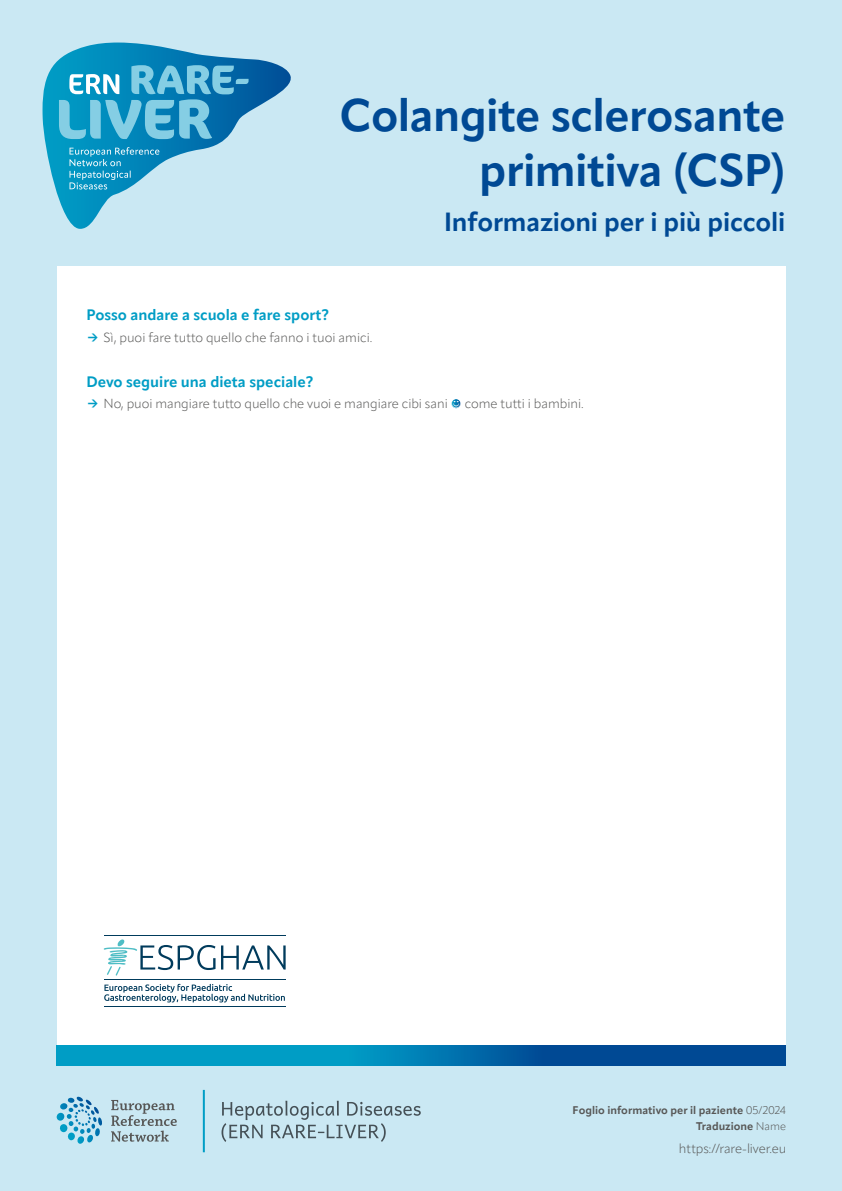
<style>
.page{position:relative;width:842px;height:1191px;background:#cae8f3}
.page>*{position:absolute;margin:0;border:0;box-sizing:border-box;transform-origin:0 0}
.t1{font:700 45px/54px "Apparat";letter-spacing:-.015em;color:#004994;text-align:right}
.t2{font:700 26px "Apparat";letter-spacing:-.005em;color:#004994}
.t3{font:700 15px "Apparat";color:#009dc5}
.t4{font:300 13px "Apparat";letter-spacing:-.005em;color:#575756}
.t5{font:700 11px/16px "Apparat";color:#575756;text-align:right}
.s1{font-weight:700;color:#009dc5}
.s2{font-weight:300}
</style>
<div class="page">
<div style="left:57px;top:266px;width:728px;height:793px;background:#fff"></div>
<svg style="left:57px;top:1046px;width:728px;height:19px;background:#0076ae"></svg>
<svg style="left:43px;top:43px;width:248px;height:186px"></svg>
<svg style="left:59px;top:65px;width:190px;height:74px;background:#40a3ca"></svg>
<svg style="left:70px;top:147px;width:89px;height:42px;background:#34a3ca"></svg>
<img style="left:221px;top:1106px;width:200px;height:30px">
<img style="left:222px;top:1100px;width:141px;height:15px">
<img style="left:222px;top:1123px;width:164px;height:19px">
<svg style="left:111px;top:1100px;width:66px;height:41px"></svg>
<svg style="left:57px;top:1096px;width:45px;height:48px"></svg>
<hr style="left:203px;top:1089px;width:2px;height:63px;background:#009dc5">
<hr style="left:104px;top:979px;width:182px;height:1px;background:#003b5c">
<hr style="left:104px;top:935px;width:182px;height:1px;background:#003b5c">
<svg style="left:103px;top:939px;width:183px;height:36px"></svg>
<hr style="left:104px;top:1006px;width:182px;height:1px;background:#003b5c">
<svg style="left:104px;top:983px;width:181px;height:19px"></svg>
<svg style="left:451px;top:399px;width:10px;height:9px"></svg>
<h1 class="t1" style="left:340px;top:89px;width:447px">Colangite sclerosante primitiva (CSP)</h1>
<h2 class="t2" style="left:444px;top:205px;width:343px">Informazioni per i più piccoli</h2>
<p class="t3" style="left:86px;top:306px;width:244px">Posso andare a scuola e fare sport?</p>
<p class="t4" style="left:86px;top:329px;width:287px"><span class="s1">→</span> Sì, puoi fare tutto quello che fanno i tuoi amici.</p>
<p class="t3" style="left:86px;top:372px;width:228px">Devo seguire una dieta speciale?</p>
<p class="t4" style="left:86px;top:396px;width:363px"><span class="s1">→</span> No, puoi mangiare tutto quello che vuoi e mangiare cibi sani</p>
<p class="t4" style="left:465px;top:396px;width:120px">come tutti i bambini.</p>
<p class="t5" style="left:573px;top:1102px;width:215px">Foglio informativo per il paziente <span class="s2">05/2024<br></span>Traduzione <span class="s2">Name</span></p>
<p class="t4" style="left:679px;top:1141px;width:109px">https://rare-liver.eu</p>
</div>
